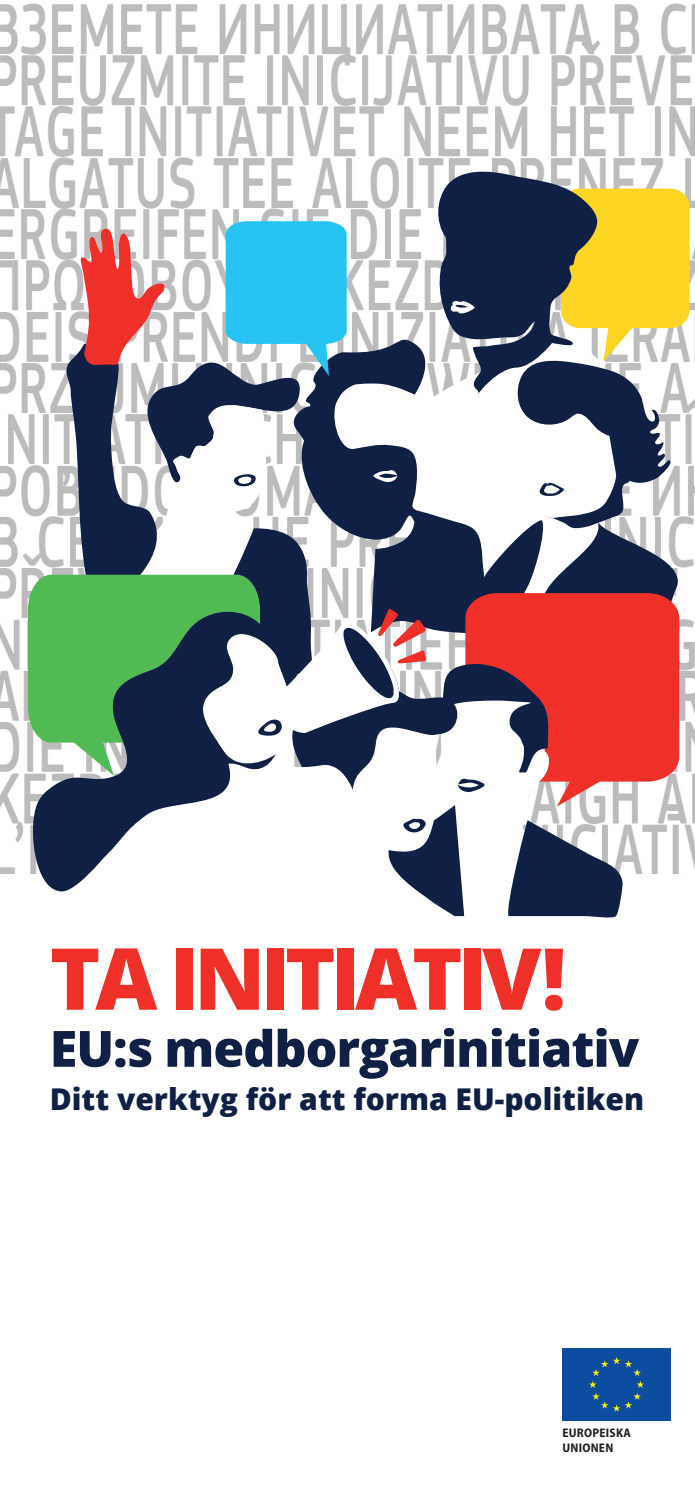
<style>
.page{position:relative;width:695px;height:1489px;background:#fff}
.page>*{position:absolute;margin:0;border:0;box-sizing:border-box;transform-origin:0 0}
.t1{font:800 85.5px "Open Sans";letter-spacing:-.06em;color:#ef3028}
.t2{font:800 50px "Open Sans";letter-spacing:-.02em;color:#0f2044}
.t3{font:800 30px "Open Sans";color:#0f2044}
.t4{font:700 semi-condensed 12.5px/15px "Myriad Pro";letter-spacing:.02em;color:#231f20}
</style>
<div class="page">
<img style="left:0;top:3px;width:694px;height:870px">
<svg style="left:28px;top:168px;width:666px;height:750px"></svg>
<div style="left:562px;top:1348px;width:109px;height:72px;background:#0d4da1"></div>
<svg style="left:589px;top:1357px;width:55px;height:54px"></svg>
<p class="t1" style="left:50px;top:913px;width:518px">TA INITIATIV!</p>
<p class="t2" style="left:50px;top:1010px;width:590px">EU:s medborgarinitiativ</p>
<p class="t3" style="left:50px;top:1076px;width:596px">Ditt verktyg för att forma EU-politiken</p>
<p class="t4" style="left:562px;top:1425px;width:70px">EUROPEISKA<br>UNIONEN</p>
</div>
